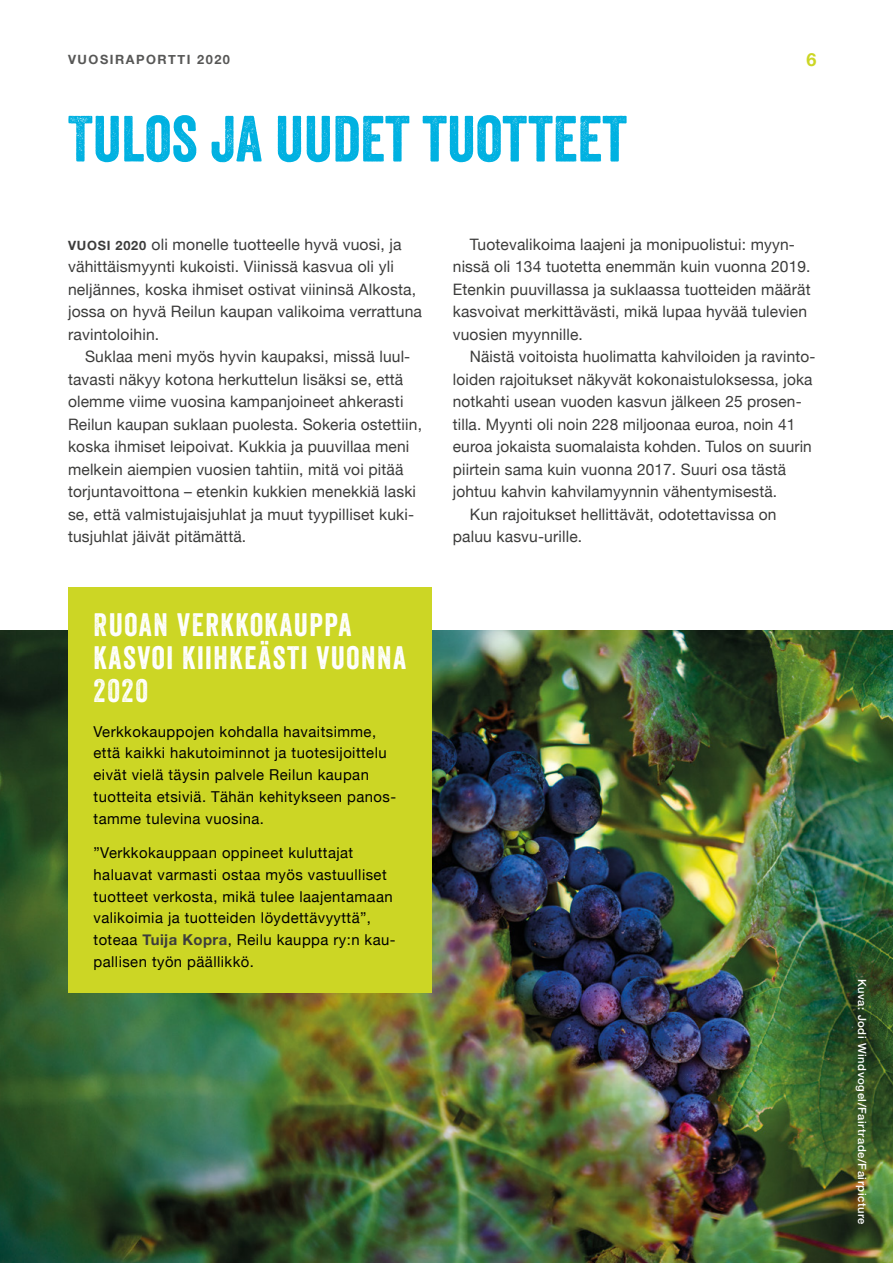
<style>
.page{position:relative;width:893px;height:1263px;background:#fff}
.page>*{position:absolute;margin:0;border:0;box-sizing:border-box;transform-origin:0 0}
.otsikot_taustalla{font:63px "Veneer";color:#00b1e1}
.infoboksi_otsikko{font:31.5px/33px "Veneer";letter-spacing:.05em;color:#fff}
.t1{font:700 18px "Helvetica Neue";color:#ccd625}
.leipis_sis{font:15.75px/22.5px "Helvetica Neue";letter-spacing:.01em;color:#3c3c3b}
.leipis{font:15.75px/22.5px "Helvetica Neue";letter-spacing:.01em;color:#3c3c3b}
.infoboksi_leipis{font:15px/21.8px "Helvetica Neue";letter-spacing:.03em;color:#000}
.t2{font:700 12.75px "Helvetica Neue";letter-spacing:.12em;color:#575756}
.kuvaajatieto{font:500 11.25px "Helvetica Neue";letter-spacing:.05em;color:#fff}
.s1{font-weight:700;font-size:12.75px}
.s2{font-weight:700;color:#3c3c3b}
</style>
<div class="page">
<hr style="left:892px;top:0;width:1px;height:1263px;background:#db3c8e">
<img style="left:0;top:631px;width:893px;height:632px">
<div style="left:68px;top:587px;width:364px;height:405px;background:#ccd625"></div>
<p class="t2" style="left:68px;top:49px;width:164px">VUOSIRAPORTTI 2020</p>
<p class="t1" style="left:806px;top:45px;width:12px">6</p>
<p class="otsikot_taustalla" style="left:68px;top:100px;width:560px">TULOS JA UUDET TUOTTEET</p>
<p class="leipis" style="left:68px;top:234px;width:355px"><span class="s1">VUOSI 2020</span> oli monelle tuotteelle hyvä vuosi, ja vähittäismyynti kukoisti. Viinissä kasvua oli yli neljännes, koska ihmiset ostivat viininsä Alkosta, jossa on hyvä Reilun kaupan valikoima verrattuna ravintoloihin.</p>
<p class="leipis_sis" style="left:68px;top:346px;width:355px;text-indent:17px">Suklaa meni myös hyvin kaupaksi, missä luul&shy;tavasti näkyy kotona herkuttelun lisäksi se, että olemme viime vuosina kampanjoineet ahkerasti Reilun kaupan suklaan puolesta. Sokeria ostettiin, koska ihmiset leipoivat. Kukkia ja puuvillaa meni melkein aiempien vuosien tahtiin, mitä voi pitää torjuntavoittona – etenkin kukkien menekkiä laski se, että valmistujaisjuhlat ja muut tyypilliset kuki&shy;tusjuhlat jäivät pitämättä.</p>
<p class="infoboksi_otsikko" style="left:94px;top:608px;width:314px">RUOAN VERKKOKAUPPA<br>KASVOI KIIHKEÄSTI VUONNA<br>2020</p>
<p class="infoboksi_leipis" style="left:94px;top:721px;width:304px">Verkkokauppojen kohdalla havaitsimme, että kaikki hakutoiminnot ja tuotesijoittelu eivät vielä täysin palvele Reilun kaupan tuotteita etsiviä. Tähän kehitykseen panos&shy;tamme tulevina vuosina.</p>
<p class="infoboksi_leipis" style="left:94px;top:843px;width:304px">”Verkkokauppaan oppineet kuluttajat haluavat varmasti ostaa myös vastuulliset tuotteet verkosta, mikä tulee laajentamaan valikoimia ja tuotteiden löydettävyyttä”, toteaa <span class="s2">Tuija Kopra</span>, Reilu kauppa ry:n kau&shy;pallisen työn päällikkö.</p>
<p class="leipis_sis" style="left:453px;top:234px;width:359px;text-indent:17px">Tuotevalikoima laajeni ja monipuolistui: myyn&shy;nissä oli 134 tuotetta enemmän kuin vuonna 2019.<br>Etenkin puuvillassa ja suklaassa tuotteiden määrät kasvoivat merkittävästi, mikä lupaa hyvää tulevien vuosien myynnille.</p>
<p class="leipis_sis" style="left:453px;top:346px;width:364px;text-indent:17px">Näistä voitoista huolimatta kahviloiden ja ravinto&shy;loiden rajoitukset näkyvät kokonaistuloksessa, joka notkahti usean vuoden kasvun jälkeen 25 prosen&shy;tilla. Myynti oli noin 228 miljoonaa euroa, noin 41 euroa jokaista suomalaista kohden. Tulos on suurin piirtein sama kuin vuonna 2017. Suuri osa tästä johtuu kahvin kahvilamyynnin vähentymisestä.</p>
<p class="leipis_sis" style="left:453px;top:504px;width:325px;text-indent:17px">Kun rajoitukset hellittävät, odotettavissa on paluu kasvu-urille.</p>
<p class="kuvaajatieto" style="left:871px;top:978px;width:248px;rotate:90deg">Kuva: Jodi Windvogel/Fairtrade/Fairpicture</p>
</div>
